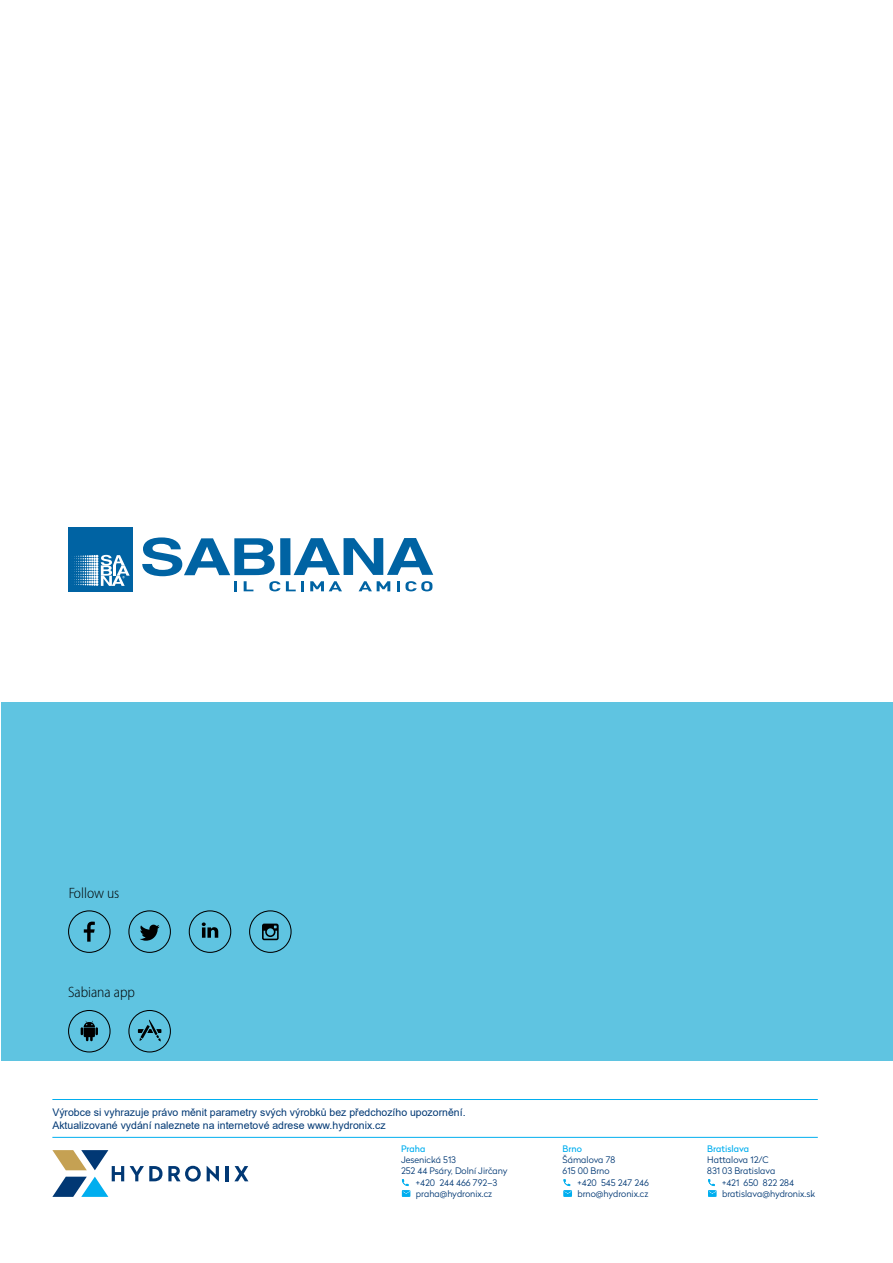
<style>
.page{position:relative;width:893px;height:1263px;background:#fff}
.page>*{position:absolute;margin:0;border:0;box-sizing:border-box;transform-origin:0 0}
.t1{font:300 semi-condensed 15px "Myriad Pro";color:#000}
.t2{font:10.5px/13.2px "Arial";color:#013874}
.t3{font:300 9px/10.8px "Radikal";color:#013874}
.t4{font:9px "Radikal";color:#00aeef}
</style>
<div class="page">
<div style="left:1px;top:702px;width:892px;height:359px;background:#5fc4e1"></div>
<div style="left:280px;top:538px;width:10px;height:37px;background:#0063a3"></div>
<svg style="left:294px;top:538px;width:139px;height:37px"></svg>
<svg style="left:142px;top:537px;width:138px;height:54px"></svg>
<svg style="left:286px;top:581px;width:18px;height:10px"></svg>
<svg style="left:310px;top:581px;width:32px;height:10px"></svg>
<svg style="left:359px;top:581px;width:31px;height:10px"></svg>
<svg style="left:397px;top:581px;width:35px;height:10px"></svg>
<div style="left:68px;top:527px;width:64px;height:64px;background:#0063a3"></div>
<svg style="left:74px;top:555px;width:56px;height:31px"></svg>
<svg style="left:68px;top:910px;width:43px;height:43px"></svg>
<svg style="left:128px;top:910px;width:43px;height:43px"></svg>
<svg style="left:249px;top:910px;width:43px;height:43px"></svg>
<svg style="left:189px;top:910px;width:42px;height:43px"></svg>
<svg style="left:68px;top:1010px;width:43px;height:42px"></svg>
<svg style="left:128px;top:1010px;width:43px;height:42px"></svg>
<hr style="left:52px;top:1099px;width:766px;height:1px;background:#00aeef">
<hr style="left:52px;top:1137px;width:766px;height:1px;background:#00aeef">
<svg style="left:52px;top:1150px;width:72px;height:47px"></svg>
<svg style="left:130px;top:1166px;width:71px;height:15px"></svg>
<svg style="left:207px;top:1166px;width:12px;height:15px"></svg>
<hr style="left:226px;top:1166px;width:3px;height:15px;background:#013874">
<svg style="left:234px;top:1166px;width:14px;height:15px"></svg>
<svg style="left:402px;top:1179px;width:8px;height:18px"></svg>
<svg style="left:563px;top:1179px;width:9px;height:18px"></svg>
<svg style="left:708px;top:1179px;width:9px;height:18px"></svg>
<h1 class="t1" style="left:68px;top:884px;width:53px">Follow us</h1>
<h1 class="t1" style="left:68px;top:983px;width:68px">Sabiana app</h1>
<p class="t2" style="left:52px;top:1105px;width:415px">Výrobce si vyhrazuje právo měnit parametry svých výrobků bez předchozího upozornění.<br>Aktualizované vydání naleznete na internetové adrese www.hydronix.cz</p>
<p class="t4" style="left:401px;top:1143px;width:26px">Praha</p>
<p class="t3" style="left:401px;top:1154px;width:108px">Jesenická 513<br>252 44 Psáry, Dolní Jirčany</p>
<p class="t3" style="left:416px;top:1177px;width:83px">+420 244 466 792–3 praha@hydronix.cz</p>
<p class="t4" style="left:563px;top:1143px;width:21px">Brno</p>
<p class="t3" style="left:563px;top:1154px;width:54px">Šámalova 78<br>615 00 Brno</p>
<p class="t3" style="left:577px;top:1177px;width:73px">+420 545 247 246 brno@hydronix.cz</p>
<p class="t4" style="left:707px;top:1143px;width:43px">Bratislava</p>
<p class="t3" style="left:707px;top:1154px;width:70px">Hattalova 12/C<br>831 03 Bratislava</p>
<p class="t3" style="left:722px;top:1177px;width:94px">+421 650 822 284 bratislava@hydronix.sk</p>
</div>
